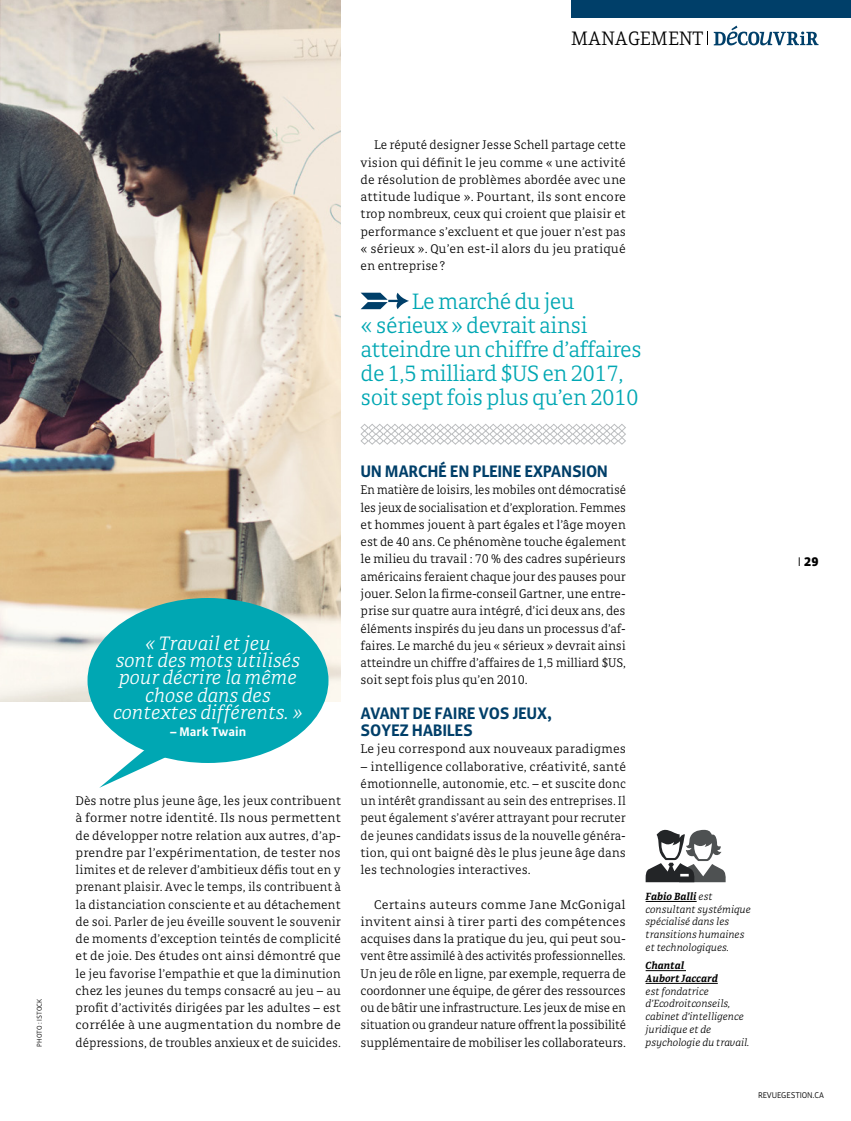
<style>
.page{position:relative;width:851px;height:1121px;background:#fff}
.page>*{position:absolute;margin:0;border:0;box-sizing:border-box;transform-origin:0 0}
.t1{font:300 24px/24px "Gak Serif";letter-spacing:-.03em;color:#00a7b3}
.t2{font:italic 300 21px/17.2px "Gak Serif";color:#fff;text-align:center}
.t3{font:300 21px "Gak Serif";color:#000}
.t4{font:700 18px/17.2px "Gak Sans";letter-spacing:-.02em;color:#003f69}
.t5{font:300 13.5px/17.2px "Gak Serif";color:#000;text-align:justify}
.t6{font:300 13.5px/17.2px "Gak Serif";color:#000;text-align:justify;scale:.96 1}
.t7{font:300 13.5px/17.2px "Gak Serif";color:#000;text-align:justify;scale:1.05 1}
.t8{font:700 13.5px "Gak Sans";color:#fff}
.t9{font:900 13.5px "Gak Sans";color:#000}
.t10{font:italic 300 11.25px/12.8px "Gak Serif";color:#000}
.t11{font:italic 700 11.25px/12.8px "Gak Serif";color:#000}
.t12{font:300 9px "Gak Sans";letter-spacing:-.02em;color:#000}
.t13{font:300 7.5px "Gak Sans";color:#000}
.s1{font-weight:300}
.s2{font-weight:700}
</style>
<div class="page">
<img style="left:0;top:0;width:340px;height:701px">
<div style="left:87px;top:598px;width:241px;height:165px;background:#00a7b3;border-radius:50%"></div>
<svg style="left:100px;top:743px;width:84px;height:44px"></svg>
<svg style="left:707px;top:26px;width:111px;height:19px"></svg>
<div style="left:571px;top:0;width:279px;height:18px;background:#003f69"></div>
<svg style="left:361px;top:293px;width:48px;height:16px"></svg>
<svg style="left:360px;top:424px;width:266px;height:21px"></svg>
<hr style="left:645px;top:901px;width:51px;height:1px;background:#000">
<hr style="left:645px;top:970px;width:41px;height:1px;background:#000">
<hr style="left:645px;top:983px;width:72px;height:1px;background:#000">
<svg style="left:645px;top:829px;width:81px;height:53px"></svg>
<h2 class="t3" style="left:571px;top:28px;width:58px">manageme</h2>
<h2 class="t3" style="left:679px;top:28px;width:26px">nt</h2>
<p class="t13" style="left:36px;top:1046px;width:49px;rotate:-90deg">PHOTO: ISTOCK</p>
<p class="t5" style="left:360px;top:136px;width:267px;text-indent:14px">Le réputé designer Jesse Schell partage cette vision qui définit le jeu comme « une activité de résolution de problèmes abordée avec une attitude ludique ». Pourtant, ils sont encore trop nombreux, ceux qui croient que plaisir et performance s’excluent et que jouer n’est pas « sérieux ». Qu’en est-il alors du jeu pratiqué en entreprise ?</p>
<h1 class="t1" style="left:360px;top:290px;width:283px;text-indent:51px">Le marché du jeu «sérieux» devrait ainsi atteindre un chiffre d’affaires de 1,5 milliard $US en 2017, soit sept fois plus qu’en 2010</h1>
<h2 class="t2" style="left:113px;top:634px;width:191px">« Travail et jeu<br>sont des mots utilisés pour décrire la même chose dans des contextes différents. »</h2>
<p class="t8" style="left:170px;top:724px;width:78px">– MARK TWAIN</p>
<p class="t5" style="left:76px;top:792px;width:267px">Dès notre plus jeune âge, les jeux contribuent à former notre identité. Ils nous permettent de développer notre relation aux autres, d’ap&shy;prendre par l’expérimentation, de tester nos limites et de relever d’ambitieux défis tout en y prenant plaisir. Avec le temps, ils contribuent à la distanciation consciente et au détachement de soi. Parler de jeu éveille souvent le souvenir de moments d’exception teintés de complicité et de joie. Des études ont ainsi démontré que le jeu favorise l’empathie et que la diminution chez les jeunes du temps consacré au jeu – au profit d’activités dirigées par les adultes – est corrélée à une augmentation du nombre de dépressions, de troubles anxieux et de suicides.</p>
<h3 class="t4" style="left:360px;top:463px;width:138px">UN MARCHÉ EN PLEINE</h3>
<h3 class="t4" style="left:524px;top:463px;width:47px">EXPANSION</h3>
<p class="t6" style="left:360px;top:481px;width:278px">En matière de loisirs, les mobiles ont démocratisé les jeux de socialisation et d’exploration. Femmes et hommes jouent à part égales et l’âge moyen est de 40 ans. Ce phénomène touche également le milieu du travail : 70 % des cadres supérieurs américains feraient chaque jour des pauses pour jouer. Selon la firme-conseil Gartner, une entre&shy;prise sur quatre aura intégré, d’ici deux ans, des éléments inspirés du jeu dans un processus d’af&shy;faires. Le marché du jeu « sérieux » devrait ainsi atteindre un chiffre d’affaires de 1,5 milliard $US, soit sept fois plus qu’en 2010.</p>
<h3 class="t4" style="left:360px;top:704px;width:193px">AVANT DE FAIRE VOS JEUX,<br>SOYEZ HABILES</h3>
<p class="t5" style="left:360px;top:740px;width:267px">Le jeu correspond aux nouveaux paradigmes</p>
<p class="t5" style="left:360px;top:757px;width:267px">– intelligence collaborative, créativité, santé émotionnelle, autonomie, etc. – et suscite donc un intérêt grandissant au sein des entreprises. Il peut également s’avérer attrayant pour recruter de jeunes candidats issus de la nouvelle généra&shy;tion, qui ont baigné dès le plus jeune âge dans les technologies interactives.</p>
<p class="t7" style="left:360px;top:895px;width:254px;text-indent:14px">Certains auteurs comme Jane McGonigal invitent ainsi à tirer parti des compétences acquises dans la pratique du jeu, qui peut sou&shy;vent être assimilé à des activités professionnelles.<br>Un jeu de rôle en ligne, par exemple, requerra de coordonner une équipe, de gérer des ressources ou de bâtir une infrastructure. Les jeux de mise en situation ou grandeur nature offrent la possibilité supplémentaire de mobiliser les collaborateurs.</p>
<p class="t9" style="left:797px;top:553px;width:22px"><span class="s1">I</span> 29</p>
<p class="t10" style="left:645px;top:890px;width:107px"><span class="s2">Fabio Balli</span> est consultant systémique spécialisé dans les transitions humaines et technologiques.</p>
<p class="t11" style="left:645px;top:959px;width:74px">Chantal<br>Aubort Jaccard</p>
<p class="t10" style="left:645px;top:984px;width:105px">est fondatrice d’Ecodroitconseils, cabinet d’intelligence juridique et de psychologie du travail.</p>
<p class="t12" style="left:758px;top:1090px;width:67px">REVUEGESTION.CA</p>
</div>
